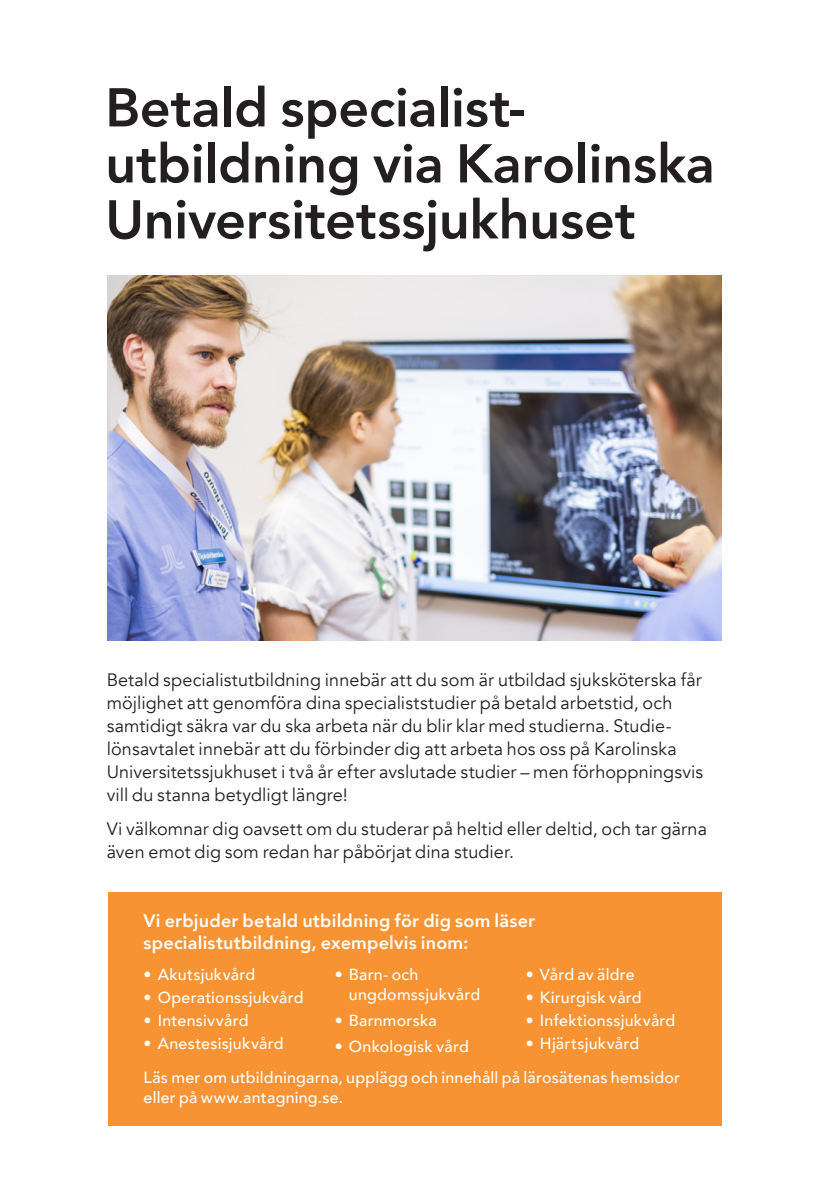
<style>
.page{position:relative;width:840px;height:1191px;background:#fff}
.page>*{position:absolute;margin:0;border:0;box-sizing:border-box;transform-origin:0 0}
.t1{font:800 54px/56px "Avenir";letter-spacing:-.005em;color:#231f20}
.Brödtext{font:18px/23px "Avenir";letter-spacing:.005em;color:#231f20}
.Brödtext-2{font:800 18px/22px "Avenir";letter-spacing:.01em;color:#fff}
.Brödtext-3{font:500 16px/20px "Avenir";letter-spacing:.015em;color:#fff}
</style>
<div class="page">
<img style="left:108px;top:275px;width:613px;height:365px">
<div style="left:108px;top:892px;width:613px;height:234px;background:#f79332"></div>
<p class="t1" style="left:105px;top:80px;width:610px">Betald specialist&shy;utbildning via Karolinska<br>Universitetssjukhuset</p>
<p class="Brödtext" style="left:107px;top:668px;width:597px">Betald specialistutbildning innebär att du som är utbildad sjuksköterska får möjlighet att genomföra dina specialiststudier på betald arbetstid, och samtidigt säkra var du ska arbeta när du blir klar med studierna. Studie&shy;lönsavtalet innebär att du förbinder dig att arbeta hos oss på Karolinska Universitetssjukhuset i två år efter avslutade studier – men förhoppningsvis vill du stanna betydligt längre!</p>
<p class="Brödtext" style="left:107px;top:817px;width:601px">Vi välkomnar dig oavsett om du studerar på heltid eller deltid, och tar gärna även emot dig som redan har påbörjat dina studier.</p>
<p class="Brödtext-2" style="left:143px;top:909px;width:393px">Vi erbjuder betald utbildning för dig som läser specialistutbildning, exempelvis inom:</p>
<p class="Brödtext-3" style="left:143px;top:963px;width:113px">• Akutsjukvård</p>
<p class="Brödtext-3" style="left:143px;top:986px;width:161px">• Operationssjukvård</p>
<p class="Brödtext-3" style="left:143px;top:1009px;width:106px">• Intensivvård</p>
<p class="Brödtext-3" style="left:143px;top:1032px;width:141px">• Anestesisjukvård</p>
<p class="Brödtext-3" style="left:525px;top:963px;width:111px">• Vård av äldre</p>
<p class="Brödtext-3" style="left:525px;top:986px;width:117px">• Kirurgisk vård</p>
<p class="Brödtext-3" style="left:525px;top:1009px;width:151px">• Infektionssjukvård</p>
<p class="Brödtext-3" style="left:525px;top:1032px;width:115px">• Hjärtsjukvård</p>
<p class="Brödtext-3" style="left:143px;top:1066px;width:538px">Läs mer om utbildningarna, upplägg och innehåll på lärosätenas hemsidor eller på www.antagning.se.</p>
<p class="Brödtext-3" style="left:348px;top:963px;width:133px;text-indent:-14px">• Barn- och ungdomssjukvård</p>
<p class="Brödtext-3" style="left:334px;top:1009px;width:104px">• Barnmorska</p>
<p class="Brödtext-3" style="left:334px;top:1035px;width:136px">• Onkologisk vård</p>
</div>
